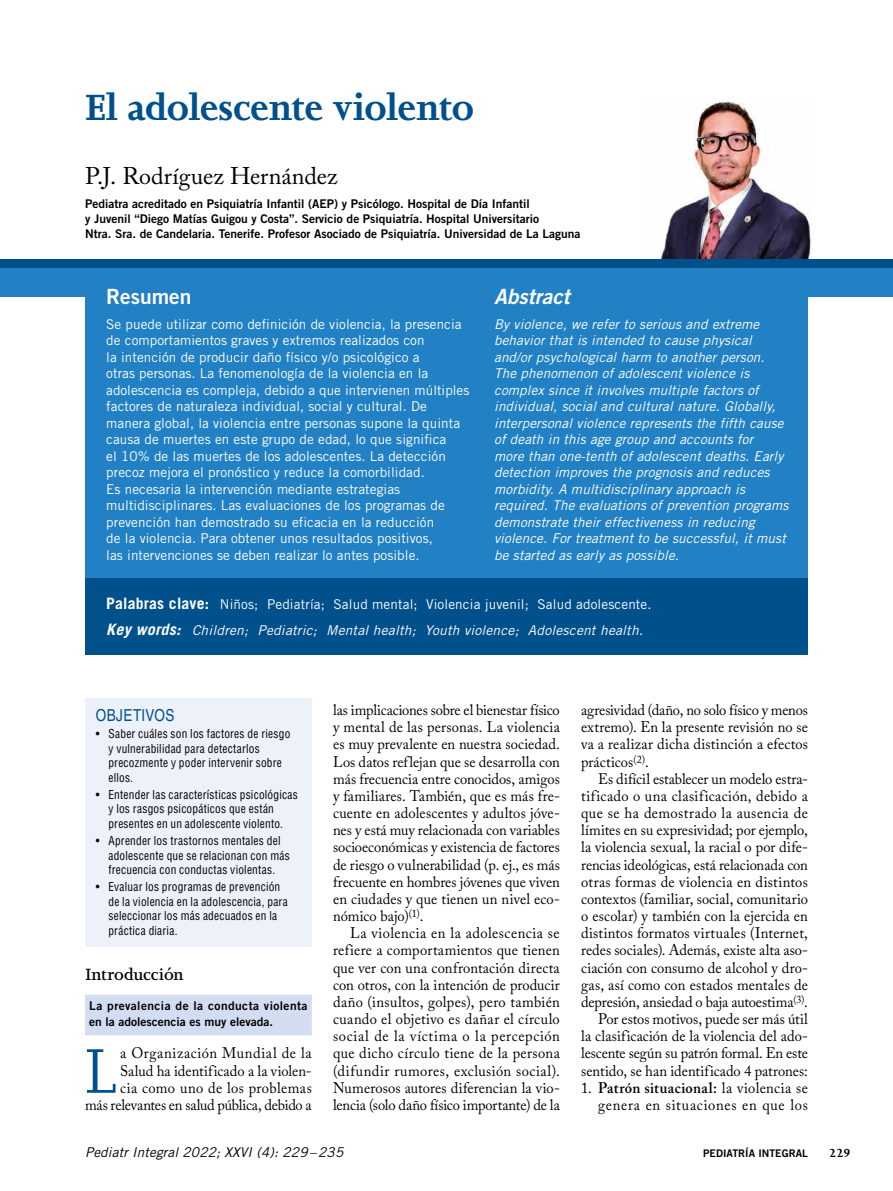
<style>
.page{position:relative;width:893px;height:1191px;background:#fff}
.page>*{position:absolute;margin:0;border:0;box-sizing:border-box;transform-origin:0 0}
.t1{font:72.6px "Joanna MT Std";color:#00508c;scale:.95 1}
.t2{font:700 42px "Joanna MT Std";letter-spacing:-.015em;color:#00508c}
.t3{font:24px "Adobe Caslon Pro";color:#000}
.t4{font:italic 21px "Trade Gothic Bold Two";color:#fff}
.t5{font:21px "Trade Gothic Bold Two";color:#fff}
.t6{font:600 18.75px "Joanna MT Std";letter-spacing:-.015em;color:#000}
.t7{font:condensed 16.5px "Helvetica";letter-spacing:.02em;color:#00508c}
.t8{font:15.3px/17.1px "Adobe Caslon Pro";letter-spacing:.005em;color:#000;text-align:justify;scale:.95 1}
.t9{font:15.3px/17.1px "Adobe Caslon Pro";letter-spacing:.045em;color:#000;text-align:right;scale:.95 1}
.t10{font:italic 13.5px/16.5px "Trade Gothic";letter-spacing:.01em;color:#fff}
.t11{font:13.5px/16.5px "Trade Gothic";letter-spacing:.005em;color:#fff}
.t12{font:italic 13.5px "Trade Gothic";letter-spacing:.01em;color:#000}
.t13{font:700 13.5px "Joanna MT Std";color:#000}
.t14{font:condensed 12px/14.4px "Helvetica";letter-spacing:.02em;color:#000;scale:.95 1}
.t15{font:12px/15px "Trade Gothic Bold Two";color:#000}
.t16{font:12px/16.5px "Trade Gothic Bold Two";letter-spacing:.035em;color:#000}
.t17{font:10.5px "Trade Gothic Bold Two";color:#000}
.s1{font-weight:700;font-style:normal;font-size:15.75px}
.s2{font-style:normal}
.s3{font-weight:700;font-size:15.75px}
.s4{font-weight:600}
</style>
<div class="page">
<img style="left:660px;top:101px;width:151px;height:158px">
<div style="left:85px;top:994px;width:227px;height:41px;background:#d3ddf2"></div>
<div style="left:85px;top:267px;width:723px;height:328px;background:#2281c4"></div>
<div style="left:0;top:267px;width:88px;height:30px;background:#2281c4"></div>
<div style="left:784px;top:267px;width:109px;height:30px;background:#2281c4"></div>
<div style="left:0;top:259px;width:893px;height:8px;background:#00508c"></div>
<div style="left:85px;top:578px;width:723px;height:77px;background:#00508c"></div>
<div style="left:85px;top:697px;width:227px;height:249px;background:#edf1fa"></div>
<h2 class="t2" style="left:85px;top:85px;width:391px">El adolescente violento</h2>
<h3 class="t3" style="left:85px;top:162px;width:254px">P.J. Rodríguez Hernández</h3>
<p class="t15" style="left:85px;top:196px;width:497px">Pediatra acreditado en Psiquiatría Infantil (AEP) y Psicólogo. Hospital de Día Infantil<br>y Juvenil “Diego Matías Guigou y Costa”. Servicio de Psiquiatría. Hospital Universitario<br>Ntra. Sra. de Candelaria. Tenerife. Profesor Asociado de Psiquiatría. Universidad de La Laguna</p>
<h3 class="t4" style="left:494px;top:283px;width:77px">Abstract</h3>
<p class="t10" style="left:494px;top:315px;width:296px">By violence, we refer to serious and extreme behavior that is intended to cause physical and/or psychological harm to another person.<br>The phenomenon of adolescent violence is complex since it involves multiple factors of individual, social and cultural nature. Globally, interpersonal violence represents the fifth cause of death in this age group and accounts for<br>more than one-tenth of adolescent deaths. Early detection improves the prognosis and reduces morbidity. A multidisciplinary approach is required. The evaluations of prevention programs demonstrate their effectiveness in reducing violence. For treatment to be successful, it must be started as early as possible.</p>
<p class="t10" style="left:106px;top:590px;width:547px;line-height:26.5px"><span class="s1">Palabras clave:</span> <span class="s2">Niños; Pediatría; Salud mental; Violencia juvenil; Salud adolescente.<br></span><span class="s3">Key words:</span> Children; Pediatric; Mental health; Youth violence; Adolescent health.</p>
<h3 class="t5" style="left:106px;top:283px;width:87px">Resumen</h3>
<p class="t11" style="left:106px;top:315px;width:365px">Se puede utilizar como definición de violencia, la presencia de comportamientos graves y extremos realizados con<br>la intención de producir daño físico y/o psicológico a<br>otras personas. La fenomenología de la violencia en la adolescencia es compleja, debido a que intervienen múltiples factores de naturaleza individual, social y cultural. De manera global, la violencia entre personas supone la quinta causa de muertes en este grupo de edad, lo que significa<br>el 10% de las muertes de los adolescentes. La detección precoz mejora el pronóstico y reduce la comorbilidad.<br>Es necesaria la intervención mediante estrategias multidisciplinares. Las evaluaciones de los programas de prevención han demostrado su eficacia en la reducción<br>de la violencia. Para obtener unos resultados positivos,<br>las intervenciones se deben realizar lo antes posible.</p>
<p class="t7" style="left:96px;top:705px;width:80px">OBJETIVOS</p>
<p class="t14" style="left:108px;top:726px;width:193px;text-indent:-13px">• Saber cuáles son los factores de riesgo y vulnerabilidad para detectarlos precozmente y poder intervenir sobre ellos.</p>
<p class="t14" style="left:108px;top:787px;width:201px;text-indent:-13px">• Entender las características psicológicas y los rasgos psicopáticos que están presentes en un adolescente violento.</p>
<p class="t14" style="left:108px;top:833px;width:192px;text-indent:-13px">• Aprender los trastornos mentales del adolescente que se relacionan con más frecuencia con conductas violentas.</p>
<p class="t14" style="left:108px;top:879px;width:190px;text-indent:-13px">• Evaluar los programas de prevención de la violencia en la adolescencia, para seleccionar los más adecuados en la práctica diaria.</p>
<p class="t6" style="left:85px;top:964px;width:100px">Introducción</p>
<p class="t16" style="left:89px;top:997px;width:220px">La prevalencia de la conducta violenta en la adolescencia es muy elevada.</p>
<h1 class="t1" style="left:85px;top:1032px;width:35px">L</h1>
<p class="t8" style="left:85px;top:1044px;width:240px;text-align:right">a Organización Mundial de la Salud ha identificado a la violen-<br>cia como uno de los problemas<br>más relevantes en salud pública, debido a</p>
<p class="t8" style="left:333px;top:701px;width:240px">las implicaciones sobre el bienestar físico y mental de las personas. La violencia es muy prevalente en nuestra sociedad.<br>Los datos reflejan que se desarrolla con más frecuencia entre conocidos, amigos y familiares. También, que es más fre&shy;cuente en adolescentes y adultos jóve&shy;nes y está muy relacionada con variables socioeconómicas y existencia de factores de riesgo o vulnerabilidad (p. ej., es más frecuente en hombres jóvenes que viven en ciudades y que tienen un nivel eco&shy;nómico bajo)<sup>(1)</sup>.</p>
<p class="t8" style="left:333px;top:924px;width:240px;text-indent:17px">La violencia en la adolescencia se refiere a comportamientos que tienen que ver con una confrontación directa con otros, con la intención de producir daño (insultos, golpes), pero también cuando el objetivo es dañar el círculo social de la víctima o la percepción que dicho círculo tiene de la persona (difundir rumores, exclusión social).<br>Numerosos autores diferencian la vio&shy;lencia (solo daño físico importante) de la</p>
<p class="t12" style="left:85px;top:1143px;width:260px">Pediatr Integral 2022; XXVI (4): 229–235</p>
<p class="t8" style="left:581px;top:701px;width:240px">agresividad (daño, no solo físico y menos extremo). En la presente revisión no se va a realizar dicha distinción a efectos prácticos<sup>(2)</sup>.</p>
<p class="t8" style="left:581px;top:770px;width:240px;text-align:right">Es difícil establecer un modelo estra&shy;tificado o una clasificación, debido a que se ha demostrado la ausencia de límites en su expresividad; por ejemplo, la violencia sexual, la racial o por dife&shy;rencias ideológicas, está relacionada con otras formas de violencia en distintos contextos (familiar, social, comunitario o escolar) y también con la ejercida en distintos formatos virtuales (Internet, redes sociales). Además, existe alta aso&shy;ciación con consumo de alcohol y dro&shy;gas, así como con estados mentales de depresión, ansiedad o baja autoestima<sup>(3)</sup>.<br>Por estos motivos, puede ser más útil<br>la clasificación de la violencia del ado&shy;lescente según su patrón formal. En este sentido, se han identificado 4 patrones:</p>
<p class="t9" style="left:581px;top:1079px;width:240px">1. <span class="s4">Patrón situacional:</span> la violencia se genera en situaciones en que los</p>
<p class="t17" style="left:703px;top:1146px;width:106px">PEDIATRÍA INTEGRAL</p>
<p class="t13" style="left:829px;top:1145px;width:23px">229</p>
</div>
